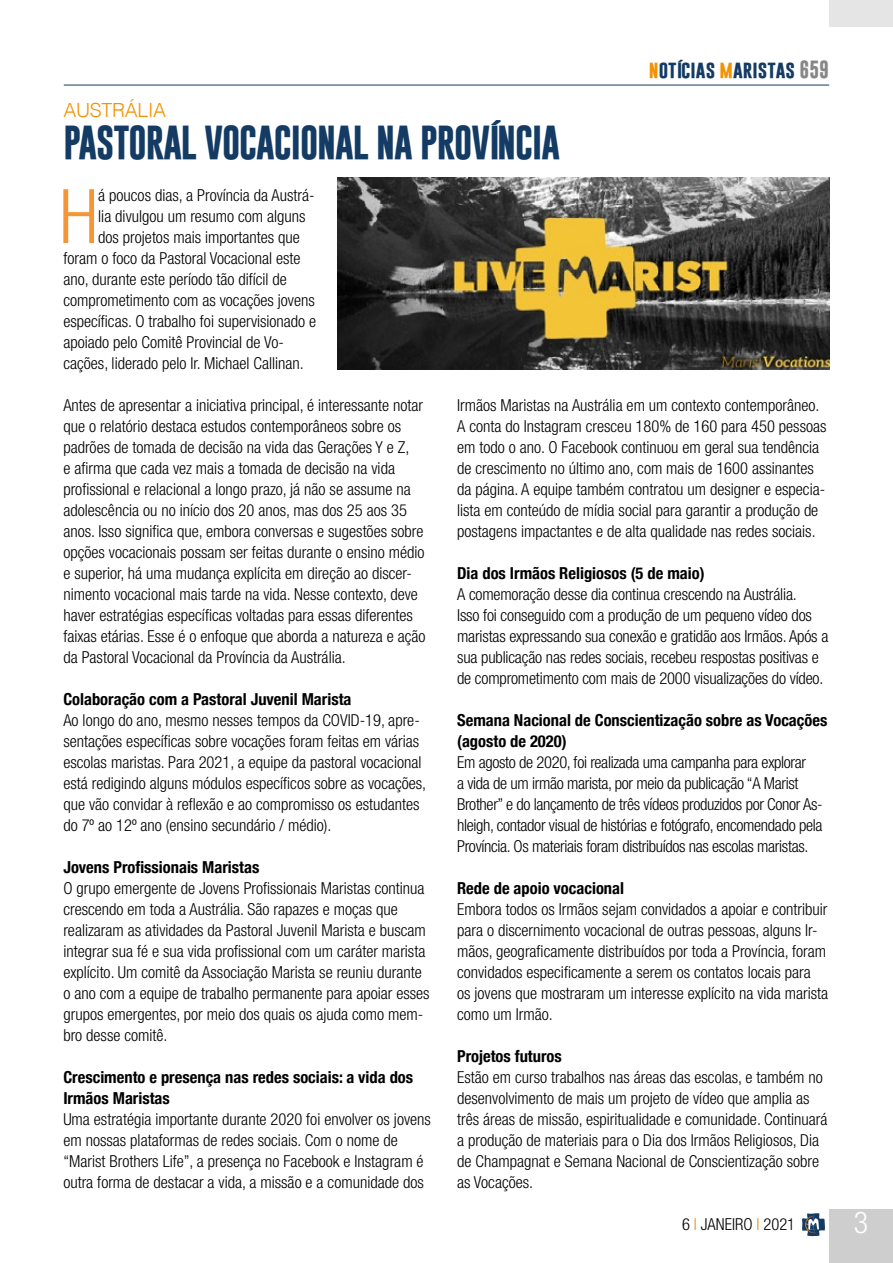
<style>
.page{position:relative;width:893px;height:1263px;background:#fff}
.page>*{position:absolute;margin:0;border:0;box-sizing:border-box;transform-origin:0 0}
.t1{font:300 condensed 75.3px "Helvetica Neue";color:#f49638}
.t2{font:700 34.5px "Gobold";letter-spacing:-.03em;color:#133b64}
.t3{font:300 condensed 30px "Helvetica Neue";color:#fff}
.t4{font:300 19.5px "Helvetica";letter-spacing:-.015em;color:#f39200}
.t5{font:700 18px "Gobold";color:#133b64}
.t6{font:300 condensed 16.5px/21px "Helvetica Neue";color:#000}
.t7{font:300 condensed 16.5px/21px "Helvetica Neue";letter-spacing:-.02em;color:#000}
.t8{font:700 condensed 16.5px/21px "Helvetica Neue";color:#000}
.s1{color:#f39200}
.s2{color:#878787}
</style>
<div class="page">
<div style="left:829px;top:1209px;width:64px;height:54px;background:#cfcece"></div>
<hr style="left:64px;top:85px;width:765px;height:1px;background:#133b64">
<svg style="left:802px;top:1213px;width:23px;height:23px"></svg>
<div style="left:829px;top:0;width:64px;height:27px;background:#e6e5e5"></div>
<img style="left:338px;top:177px;width:492px;height:193px">
<p class="t5" style="left:649px;top:57px;width:182px"><span class="s1">n</span>otícias <span class="s1">m</span>aristas <span class="s2">659</span></p>
<p class="t4" style="left:63px;top:93px;width:104px">AUSTRÁLIA</p>
<h2 class="t2" style="left:63px;top:120px;width:498px">PASTORAL VOCACIONAL NA PROVÍNCIA</h2>
<h1 class="t1" style="left:59px;top:173px;width:41px">H</h1>
<p class="t6" style="left:98px;top:185px;width:218px">á poucos dias, a Província da Austrá-</p>
<p class="t6" style="left:98px;top:206px;width:209px">lia divulgou um resumo com alguns</p>
<p class="t6" style="left:98px;top:227px;width:203px">dos projetos mais importantes que</p>
<p class="t6" style="left:63px;top:248px;width:239px">foram o foco da Pastoral Vocacional este</p>
<p class="t6" style="left:63px;top:269px;width:225px">ano, durante este período tão difícil de</p>
<p class="t6" style="left:63px;top:290px;width:253px">comprometimento com as vocações jovens</p>
<p class="t6" style="left:63px;top:311px;width:254px">específicas. O trabalho foi supervisionado e</p>
<p class="t6" style="left:63px;top:332px;width:222px">apoiado pelo Comitê Provincial de Vo-</p>
<p class="t6" style="left:63px;top:353px;width:242px">cações, liderado pelo Ir. Michael Callinan.</p>
<p class="t6" style="left:63px;top:395px;width:364px">Antes de apresentar a iniciativa principal, é interessante notar que o relatório destaca estudos contemporâneos sobre os padrões de tomada de decisão na vida das Gerações Y e Z,<br>e afirma que cada vez mais a tomada de decisão na vida profissional e relacional a longo prazo, já não se assume na adolescência ou no início dos 20 anos, mas dos 25 aos 35 anos. Isso significa que, embora conversas e sugestões sobre opções vocacionais possam ser feitas durante o ensino médio e superior, há uma mudança explícita em direção ao discer&shy;nimento vocacional mais tarde na vida. Nesse contexto, deve haver estratégias específicas voltadas para essas diferentes faixas etárias. Esse é o enfoque que aborda a natureza e ação da Pastoral Vocacional da Província da Austrália.</p>
<p class="t8" style="left:63px;top:688px;width:290px">Colaboração com a Pastoral Juvenil Marista</p>
<p class="t6" style="left:63px;top:710px;width:364px">Ao longo do ano, mesmo nesses tempos da COVID-19, apre&shy;sentações específicas sobre vocações foram feitas em várias escolas maristas. Para 2021, a equipe da pastoral vocacional está redigindo alguns módulos específicos sobre as vocações, que vão convidar à reflexão e ao compromisso os estudantes do 7º ao 12º ano (ensino secundário / médio).</p>
<p class="t8" style="left:63px;top:856px;width:197px">Jovens Profissionais Maristas</p>
<p class="t6" style="left:63px;top:878px;width:368px">O grupo emergente de Jovens Profissionais Maristas continua crescendo em toda a Austrália. São rapazes e moças que realizaram as atividades da Pastoral Juvenil Marista e buscam integrar sua fé e sua vida profissional com um caráter marista explícito. Um comitê da Associação Marista se reuniu durante o ano com a equipe de trabalho permanente para apoiar esses grupos emergentes, por meio dos quais os ajuda como mem&shy;bro desse comitê.</p>
<p class="t8" style="left:63px;top:1066px;width:351px">Crescimento e presença nas redes sociais: a vida dos<br>Irmãos Maristas</p>
<p class="t6" style="left:63px;top:1109px;width:369px">Uma estratégia importante durante 2020 foi envolver os jovens em nossas plataformas de redes sociais. Com o nome de “Marist Brothers Life”, a presença no Facebook e Instagram é outra forma de destacar a vida, a missão e a comunidade dos</p>
<p class="t6" style="left:457px;top:395px;width:371px">Irmãos Maristas na Austrália em um contexto contemporâneo.<br>A conta do Instagram cresceu 180% de 160 para 450 pessoas em todo o ano. O Facebook continuou em geral sua tendência de crescimento no último ano, com mais de 1600 assinantes da página. A equipe também contratou um designer e especia&shy;lista em conteúdo de mídia social para garantir a produção de postagens impactantes e de alta qualidade nas redes sociais.</p>
<p class="t8" style="left:457px;top:562px;width:249px">Dia dos Irmãos Religiosos (5 de maio)</p>
<p class="t6" style="left:457px;top:584px;width:373px">A comemoração desse dia continua crescendo na Austrália.<br>Isso foi conseguido com a produção de um pequeno vídeo dos maristas expressando sua conexão e gratidão aos Irmãos. Após a sua publicação nas redes sociais, recebeu respostas positivas e de comprometimento com mais de 2000 visualizações do vídeo.</p>
<p class="t8" style="left:457px;top:709px;width:372px">Semana Nacional de Conscientização sobre as Vocações (agosto de 2020)</p>
<p class="t7" style="left:457px;top:752px;width:367px">Em agosto de 2020, foi realizada uma campanha para explorar<br>a vida de um irmão marista, por meio da publicação “A Marist Brother” e do lançamento de três vídeos produzidos por Conor As&shy;hleigh, contador visual de histórias e fotógrafo, encomendado pela Província. Os materiais foram distribuídos nas escolas maristas.</p>
<p class="t8" style="left:457px;top:877px;width:168px">Rede de apoio vocacional</p>
<p class="t6" style="left:457px;top:899px;width:373px">Embora todos os Irmãos sejam convidados a apoiar e contribuir para o discernimento vocacional de outras pessoas, alguns Ir&shy;mãos, geograficamente distribuídos por toda a Província, foram convidados especificamente a serem os contatos locais para os jovens que mostraram um interesse explícito na vida marista como um Irmão.</p>
<p class="t8" style="left:457px;top:1045px;width:106px">Projetos futuros</p>
<p class="t6" style="left:457px;top:1067px;width:372px">Estão em curso trabalhos nas áreas das escolas, e também no desenvolvimento de mais um projeto de vídeo que amplia as três áreas de missão, espiritualidade e comunidade. Continuará a produção de materiais para o Dia dos Irmãos Religiosos, Dia de Champagnat e Semana Nacional de Conscientização sobre as Vocações.</p>
<p class="t6" style="left:682px;top:1214px;width:115px">6 <span class="s1">I</span> JANEIRO <span class="s1">I</span> 2021</p>
<h3 class="t3" style="left:854px;top:1205px;width:16px">3</h3>
</div>
